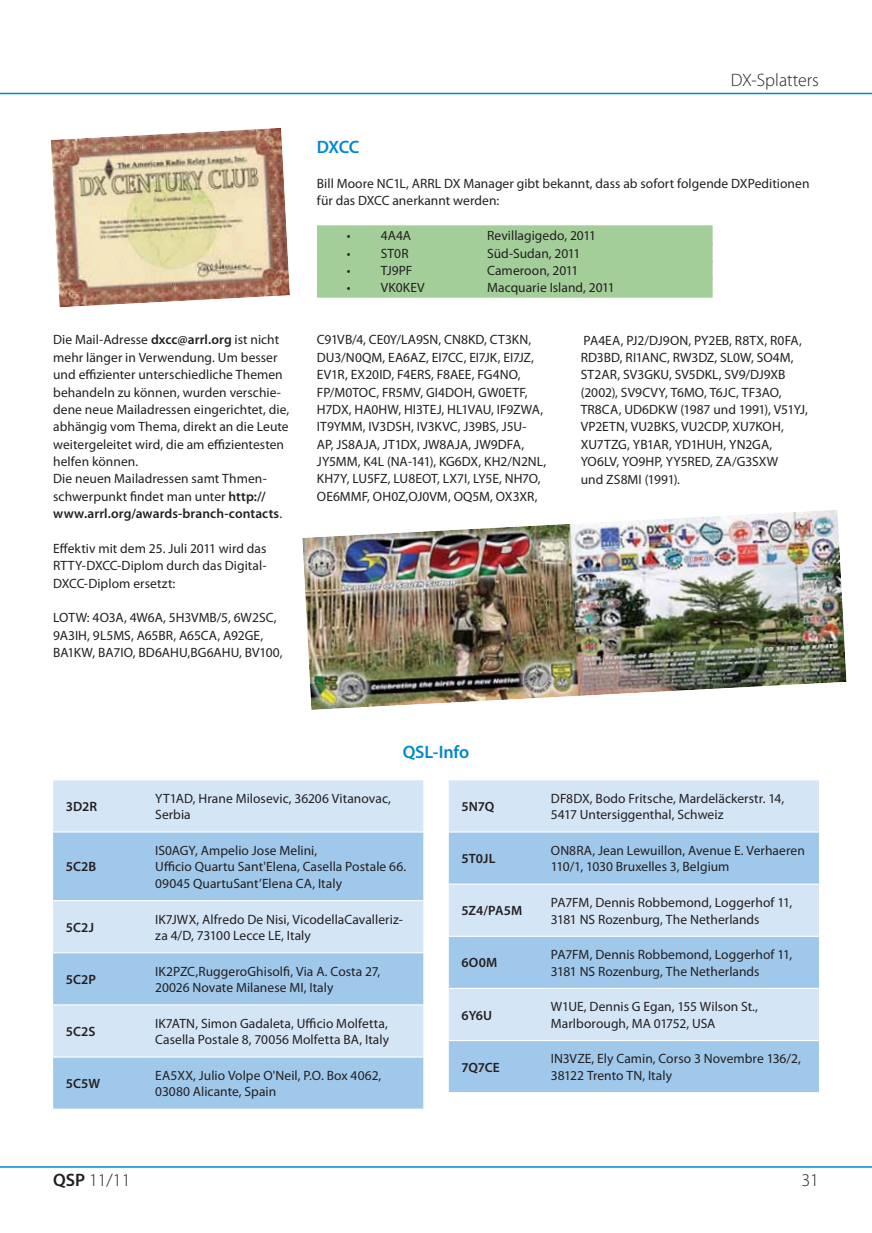
<style>
.page{position:relative;width:872px;height:1233px;background:#fff}
.page>*{position:absolute;margin:0;border:0;box-sizing:border-box;transform-origin:0 0}
.t1{font:300 18px "Myriad Pro";color:#231f20}
.t2{font:600 18px "Myriad Pro";letter-spacing:-.01em;color:#0089cf}
.t3{font:13.5px/17.4px "Myriad Pro";color:#231f20}
.t4{font:600 13.5px "Myriad Pro";color:#231f20}
.s1{font-weight:600}
</style>
<div class="page">
<hr style="left:0;top:93px;width:872px;height:1px;background:#0089cf">
<hr style="left:0;top:1166px;width:872px;height:2px;background:#0089cf">
<div style="left:317px;top:225px;width:395px;height:21px;background:#a4ce99"></div>
<div style="left:317px;top:243px;width:395px;height:20px;background:#a4ce99"></div>
<div style="left:317px;top:260px;width:395px;height:20px;background:#a4ce99"></div>
<div style="left:317px;top:277px;width:395px;height:21px;background:#a4ce99"></div>
<img style="left:51px;top:128px;width:239px;height:179px">
<img style="left:302px;top:510px;width:544px;height:200px">
<div style="left:53px;top:780px;width:370px;height:51px;background:#d4e5f6"></div>
<svg style="left:53px;top:833px;width:370px;height:276px;fill:#a0c8eb"></svg>
<hr style="left:53px;top:900px;width:370px;height:1px;background:#fff">
<hr style="left:53px;top:952px;width:370px;height:1px;background:#fff">
<hr style="left:53px;top:1004px;width:370px;height:1px;background:#fff">
<hr style="left:53px;top:1056px;width:370px;height:2px;background:#fff">
<div style="left:449px;top:780px;width:370px;height:51px;background:#d4e5f6"></div>
<svg style="left:449px;top:833px;width:370px;height:259px;fill:#a0c8eb"></svg>
<hr style="left:449px;top:884px;width:370px;height:1px;background:#fff">
<hr style="left:449px;top:936px;width:370px;height:1px;background:#fff">
<hr style="left:449px;top:988px;width:370px;height:1px;background:#fff">
<hr style="left:449px;top:1040px;width:370px;height:1px;background:#fff">
<h1 class="t1" style="left:730px;top:73px;width:90px">DX-Splatters</h1>
<p class="t3" style="left:53px;top:332px;width:237px">Die Mail-Adresse <span class="s1">dxcc@arrl.org</span> ist nicht mehr länger in Verwendung. Um besser und effizienter unterschiedliche Themen behandeln zu können, wurden verschie&shy;dene neue Mailadressen eingerichtet, die, abhängig vom Thema, direkt an die Leute weitergeleitet wird, die am effizientesten helfen können.<br>Die neuen Mailadressen samt Thmen&shy;schwerpunkt findet man unter <span class="s1">http:// www.arrl.org/awards-branch-contacts</span>.</p>
<p class="t3" style="left:53px;top:541px;width:215px;text-align:justify">Effektiv mit dem 25. Juli 2011 wird das RTTY-DXCC-Diplom durch das Digital-DXCC-Diplom ersetzt:</p>
<p class="t3" style="left:53px;top:610px;width:231px">LOTW: 4O3A, 4W6A, 5H3VMB/5, 6W2SC,<br>9A3IH, 9L5MS, A65BR, A65CA, A92GE,<br>BA1KW, BA7IO, BD6AHU,BG6AHU, BV100,</p>
<h1 class="t2" style="left:317px;top:140px;width:44px">DXCC</h1>
<p class="t3" style="left:317px;top:176px;width:494px">Bill Moore NC1L, ARRL DX Manager gibt bekannt, dass ab sofort folgende DXPeditionen für das DXCC anerkannt werden:</p>
<p class="t3" style="left:347px;top:228px;width:66px">• 4A4A</p>
<p class="t3" style="left:487px;top:228px;width:110px">Revillagigedo, 2011</p>
<p class="t3" style="left:347px;top:245px;width:63px">• ST0R</p>
<p class="t3" style="left:487px;top:245px;width:95px">Süd-Sudan, 2011</p>
<p class="t3" style="left:347px;top:263px;width:67px">• TJ9PF</p>
<p class="t3" style="left:487px;top:263px;width:93px">Cameroon, 2011</p>
<p class="t3" style="left:347px;top:280px;width:79px">• VK0KEV</p>
<p class="t3" style="left:487px;top:280px;width:129px">Macquarie Island, 2011</p>
<p class="t3" style="left:317px;top:332px;width:231px">C91VB/4, CE0Y/LA9SN, CN8KD, CT3KN, DU3/N0QM, EA6AZ, EI7CC, EI7JK, EI7JZ, EV1R, EX20ID, F4ERS, F8AEE, FG4NO, FP/M0TOC, FR5MV, GI4DOH, GW0ETF, H7DX, HA0HW, HI3TEJ, HL1VAU, IF9ZWA, IT9YMM, IV3DSH, IV3KVC, J39BS, J5U-AP, JS8AJA, JT1DX, JW8AJA, JW9DFA, JY5MM, K4L (NA-141), KG6DX, KH2/N2NL, KH7Y, LU5FZ, LU8EOT, LX7I, LY5E, NH7O, OE6MMF, OH0Z,OJ0VM, OQ5M, OX3XR,</p>
<p class="t3" style="left:580px;top:332px;width:229px">PA4EA, PJ2/DJ9ON, PY2EB, R8TX, R0FA,<br>RD3BD, RI1ANC, RW3DZ, SL0W, SO4M,<br>ST2AR, SV3GKU, SV5DKL, SV9/DJ9XB (2002), SV9CVY, T6MO, T6JC, TF3AO,<br>TR8CA, UD6DKW (1987 und 1991), V51YJ,<br>VP2ETN, VU2BKS, VU2CDP, XU7KOH,<br>XU7TZG, YB1AR, YD1HUH, YN2GA,<br>YO6LV, YO9HP, YY5RED, ZA/G3SXW<br>und ZS8MI (1991).</p>
<h1 class="t2" style="left:403px;top:745px;width:68px">QSL-Info</h1>
<p class="t4" style="left:66px;top:801px;width:33px">3D2R</p>
<p class="t3" style="left:155px;top:791px;width:237px;line-height:16.5px">YT1AD, Hrane Milosevic, 36206 Vitanovac,<br>Serbia</p>
<p class="t4" style="left:66px;top:862px;width:32px">5C2B</p>
<p class="t3" style="left:155px;top:843px;width:252px;line-height:16.5px">IS0AGY, Ampelio Jose Melini,<br>Ufficio Quartu Sant'Elena, Casella Postale 66.<br>09045 QuartuSant’Elena CA, Italy</p>
<p class="t4" style="left:66px;top:922px;width:30px">5C2J</p>
<p class="t3" style="left:155px;top:912px;width:249px;line-height:16.5px">IK7JWX, Alfredo De Nisi, VicodellaCavalleriz&shy;za 4/D, 73100 Lecce LE, Italy</p>
<p class="t4" style="left:66px;top:974px;width:32px">5C2P</p>
<p class="t3" style="left:155px;top:964px;width:226px;line-height:16.5px">IK2PZC,RuggeroGhisolfi, Via A. Costa 27,<br>20026 Novate Milanese MI, Italy</p>
<p class="t4" style="left:66px;top:1026px;width:31px">5C2S</p>
<p class="t3" style="left:155px;top:1016px;width:235px;line-height:16.5px">IK7ATN, Simon Gadaleta, Ufficio Molfetta,<br>Casella Postale 8, 70056 Molfetta BA, Italy</p>
<p class="t4" style="left:66px;top:1079px;width:36px">5C5W</p>
<p class="t3" style="left:155px;top:1068px;width:227px;line-height:16.5px">EA5XX, Julio Volpe O'Neil, P.O. Box 4062,<br>03080 Alicante, Spain</p>
<p class="t4" style="left:461px;top:801px;width:34px">5N7Q</p>
<p class="t3" style="left:551px;top:791px;width:235px;line-height:16.5px">DF8DX, Bodo Fritsche, Mardeläckerstr. 14,<br>5417 Untersiggenthal, Schweiz</p>
<p class="t4" style="left:461px;top:853px;width:35px">5T0JL</p>
<p class="t3" style="left:551px;top:843px;width:255px;line-height:16.5px">ON8RA, Jean Lewuillon, Avenue E. Verhaeren<br>110/1, 1030 Bruxelles 3, Belgium</p>
<p class="t4" style="left:461px;top:906px;width:62px">5Z4/PA5M</p>
<p class="t3" style="left:551px;top:895px;width:243px;line-height:16.5px">PA7FM, Dennis Robbemond, Loggerhof 11,<br>3181 NS Rozenburg, The Netherlands</p>
<p class="t4" style="left:461px;top:958px;width:37px">6O0M</p>
<p class="t3" style="left:551px;top:947px;width:243px;line-height:16.5px">PA7FM, Dennis Robbemond, Loggerhof 11,<br>3181 NS Rozenburg, The Netherlands</p>
<p class="t4" style="left:461px;top:1010px;width:32px">6Y6U</p>
<p class="t3" style="left:551px;top:999px;width:208px;line-height:16.5px">W1UE, Dennis G Egan, 155 Wilson St.,<br>Marlborough, MA 01752, USA</p>
<p class="t4" style="left:461px;top:1062px;width:40px">7Q7CE</p>
<p class="t3" style="left:551px;top:1052px;width:251px;line-height:16.5px">IN3VZE, Ely Camin, Corso 3 Novembre 136/2,<br>38122 Trento TN, Italy</p>
<h1 class="t1" style="left:53px;top:1173px;width:79px"><span class="s1">QSP</span> 11/11</h1>
<h1 class="t1" style="left:801px;top:1173px;width:19px">31</h1>
</div>
